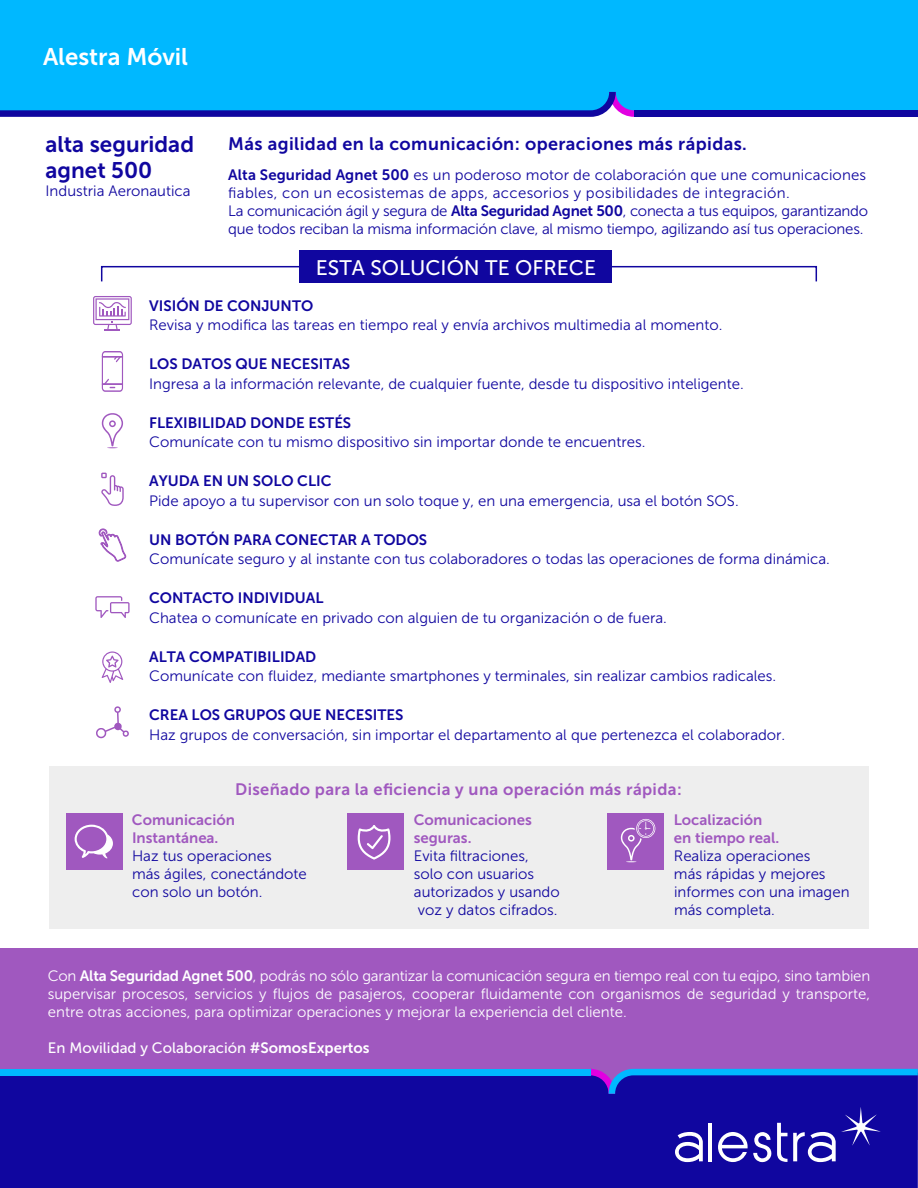
<style>
.page{position:relative;width:918px;height:1188px;background:#fff}
.page>*{position:absolute;margin:0;border:0;box-sizing:border-box;transform-origin:0 0}
.t1{font:24px "Museo Sans 700";color:#fff}
.t2{font:22.5px/25.5px "Museo Sans 700";color:#10069f}
.t3{font:21px "Museo Sans 500";color:#fff}
.t4{font:18px "Museo Sans 700";letter-spacing:.02em;color:#10069f}
.t5{font:16.5px "Museo Sans 700";letter-spacing:.02em;color:#a058bf}
.t6{font:15px/18px "Museo Sans 300";color:#10069f}
.t7{font:15px/18px "Museo Sans 300";color:#fff;text-align:justify}
.t8{font:15px "Museo Sans 700";color:#10069f}
.t9{font:15px/18px "Museo Sans 700";color:#a058bf}
.t10{font:15px "Museo Sans 500";color:#fff}
.s1{font-family:"Museo Sans 700"}
</style>
<div class="page">
<div style="left:0;top:948px;width:918px;height:191px;background:#a058bf"></div>
<div style="left:0;top:1075px;width:918px;height:113px;background:#10069f"></div>
<svg style="left:590px;top:1069px;width:328px;height:25px;background:#1233b8"></svg>
<div style="left:0;top:1069px;width:590px;height:6px;background:#00b8ff"></div>
<hr style="left:709px;top:1123px;width:3px;height:38px;background:#fff">
<svg style="left:718px;top:1123px;width:69px;height:39px"></svg>
<svg style="left:675px;top:1132px;width:28px;height:30px"></svg>
<svg style="left:793px;top:1107px;width:88px;height:55px;background:#352dae"></svg>
<div style="left:0;top:0;width:918px;height:110px;background:#00b8ff"></div>
<svg style="left:0;top:92px;width:634px;height:25px;background:#0a89e5"></svg>
<div style="left:634px;top:110px;width:284px;height:7px;background:#10069f"></div>
<div style="left:49px;top:767px;width:820px;height:162px;background:#eee"></div>
<div style="left:101px;top:266px;width:716px;height:16px;border:2px solid #10069f"></div>
<div style="left:299px;top:250px;width:312px;height:33px;background:#10069f"></div>
<svg style="left:102px;top:351px;width:21px;height:41px"></svg>
<svg style="left:93px;top:296px;width:39px;height:35px"></svg>
<svg style="left:102px;top:413px;width:21px;height:35px"></svg>
<svg style="left:101px;top:473px;width:23px;height:33px"></svg>
<svg style="left:98px;top:528px;width:29px;height:34px"></svg>
<svg style="left:95px;top:596px;width:35px;height:22px"></svg>
<svg style="left:102px;top:651px;width:21px;height:32px"></svg>
<svg style="left:96px;top:706px;width:33px;height:32px"></svg>
<div style="left:66px;top:813px;width:57px;height:57px;background:#a058bf"></div>
<svg style="left:75px;top:825px;width:38px;height:33px"></svg>
<div style="left:347px;top:813px;width:57px;height:57px;background:#a058bf"></div>
<svg style="left:358px;top:825px;width:33px;height:35px"></svg>
<div style="left:607px;top:813px;width:57px;height:57px;background:#a058bf"></div>
<svg style="left:621px;top:819px;width:34px;height:43px"></svg>
<h1 class="t1" style="left:43px;top:43px;width:147px">Alestra Móvil</h1>
<h2 class="t2" style="left:45px;top:132px;width:150px">alta seguridad agnet 500</h2>
<p class="t6" style="left:46px;top:182px;width:147px">Industria Aeronautica</p>
<p class="t4" style="left:228px;top:134px;width:520px">Más agilidad en la comunicación: operaciones más rápidas.</p>
<p class="t6" style="left:228px;top:166px;width:641px"><span class="s1">Alta Seguridad Agnet 500</span> es un poderoso motor de colaboración que une comunicaciones fiables, con un ecosistemas de apps, accesorios y posibilidades de integración.<br>La comunicación ágil y segura de <span class="s1">Alta Seguridad Agnet 500</span>, conecta a tus equipos, garantizando que todos reciban la misma información clave, al mismo tiempo, agilizando así tus operaciones.</p>
<h3 class="t3" style="left:316px;top:257px;width:282px">ESTA SOLUCIÓN TE OFRECE</h3>
<p class="t8" style="left:149px;top:297px;width:166px">VISIÓN DE CONJUNTO</p>
<p class="t6" style="left:149px;top:316px;width:575px">Revisa y modifica las tareas en tiempo real y envía archivos multimedia al momento.</p>
<p class="t8" style="left:149px;top:356px;width:203px">LOS DATOS QUE NECESITAS</p>
<p class="t6" style="left:149px;top:375px;width:596px">Ingresa a la información relevante, de cualquier fuente, desde tu dispositivo inteligente.</p>
<p class="t8" style="left:149px;top:414px;width:204px">FLEXIBILIDAD DONDE ESTÉS</p>
<p class="t6" style="left:149px;top:433px;width:498px">Comunícate con tu mismo dispositivo sin importar donde te encuentres.</p>
<p class="t8" style="left:149px;top:473px;width:184px">AYUDA EN UN SOLO CLIC</p>
<p class="t6" style="left:149px;top:492px;width:591px">Pide apoyo a tu supervisor con un solo toque y, en una emergencia, usa el botón SOS.</p>
<p class="t8" style="left:149px;top:531px;width:280px">UN BOTÓN PARA CONECTAR A TODOS</p>
<p class="t6" style="left:149px;top:550px;width:682px">Comunícate seguro y al instante con tus colaboradores o todas las operaciones de forma dinámica.</p>
<p class="t8" style="left:149px;top:590px;width:176px">CONTACTO INDIVIDUAL</p>
<p class="t6" style="left:149px;top:609px;width:519px">Chatea o comunícate en privado con alguien de tu organización o de fuera.</p>
<p class="t8" style="left:149px;top:648px;width:169px">ALTA COMPATIBILIDAD</p>
<p class="t6" style="left:149px;top:667px;width:629px">Comunícate con fluidez, mediante smartphones y terminales, sin realizar cambios radicales.</p>
<p class="t8" style="left:149px;top:707px;width:256px">CREA LOS GRUPOS QUE NECESITES</p>
<p class="t6" style="left:149px;top:726px;width:638px">Haz grupos de conversación, sin importar el departamento al que pertenezca el colaborador.</p>
<p class="t5" style="left:235px;top:780px;width:448px">Diseñado para la eficiencia y una operación más rápida:</p>
<p class="t9" style="left:414px;top:811px;width:120px">Comunicaciones seguras.</p>
<p class="t6" style="left:414px;top:847px;width:148px">Evita filtraciones, solo con usuarios autorizados y usando voz y datos cifrados.</p>
<p class="t9" style="left:132px;top:811px;width:105px">Comunicación<br>Instantánea.</p>
<p class="t6" style="left:132px;top:847px;width:176px">Haz tus operaciones<br>más ágiles, conectándote con solo un botón.</p>
<p class="t9" style="left:674px;top:811px;width:107px">Localización en tiempo real.</p>
<p class="t6" style="left:674px;top:847px;width:177px">Realiza operaciones<br>más rápidas y mejores informes con una imagen más completa.</p>
<p class="t7" style="left:48px;top:967px;width:824px">Con <span class="s1">Alta Seguridad Agnet 500</span>, podrás no sólo garantizar la comunicación segura en tiempo real con tu eqipo, sino tambien supervisar procesos, servicios y flujos de pasajeros, cooperar fluidamente con organismos de seguridad y transporte, entre otras acciones, para optimizar operaciones y mejorar la experiencia del cliente.</p>
<p class="t10" style="left:48px;top:1040px;width:323px">En Movilidad y Colaboración <span class="s1">#SomosExpertos</span></p>
</div>
